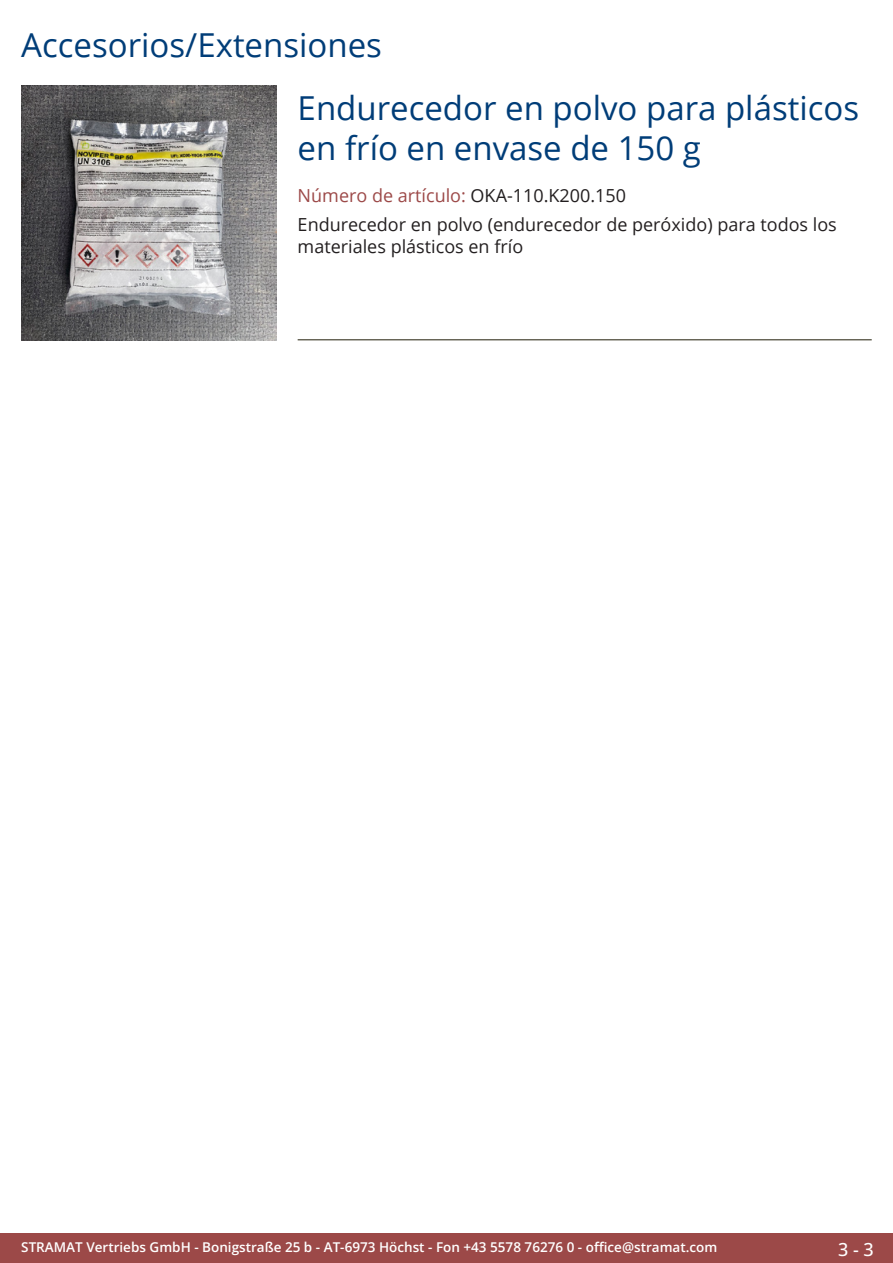
<style>
.page{position:relative;width:893px;height:1263px;background:#fff}
.page>*{position:absolute;margin:0;border:0;box-sizing:border-box;transform-origin:0 0}
.Produkttitel{font:33px/39.6px "Open Sans";color:#003d78}
.RastTitel{font:33px "Open Sans";color:#003d78}
.Beschreibung_Text{font:18px/21.6px "Open Sans";color:#231f20}
.TechDaten_Überschrif{font:18px "Open Sans";color:#9c4948}
.t1{font:500 18px "Open Sans";color:#fff}
.t2{font:600 13.5px "Open Sans";color:#fff}
.s1{color:#231f20}
</style>
<div class="page">
<div style="left:0;top:1233px;width:893px;height:30px;background:#9c4948"></div>
<hr style="left:298px;top:340px;width:574px;height:1px;background:#201d08">
<img style="left:21px;top:85px;width:255px;height:255px">
<p class="RastTitel" style="left:21px;top:22px;width:362px">Accesorios/Extensiones</p>
<p class="Produkttitel" style="left:298px;top:88px;width:563px">Endurecedor en polvo para plásticos en frío en envase de 150 g</p>
<p class="TechDaten_Überschrif" style="left:298px;top:183px;width:330px">Número de artículo: <span class="s1">OKA-110.K200.150</span></p>
<p class="Beschreibung_Text" style="left:298px;top:214px;width:541px">Endurecedor en polvo (endurecedor de peróxido) para todos los materiales plásticos en frío</p>
<p class="t2" style="left:21px;top:1238px;width:698px">STRAMAT Vertriebs GmbH - Bonigstraße 25 b - AT-6973 Höchst - Fon +43 5578 76276 0 - office@stramat.com</p>
<h2 class="t1" style="left:838px;top:1237px;width:37px">3 - 3</h2>
</div>
